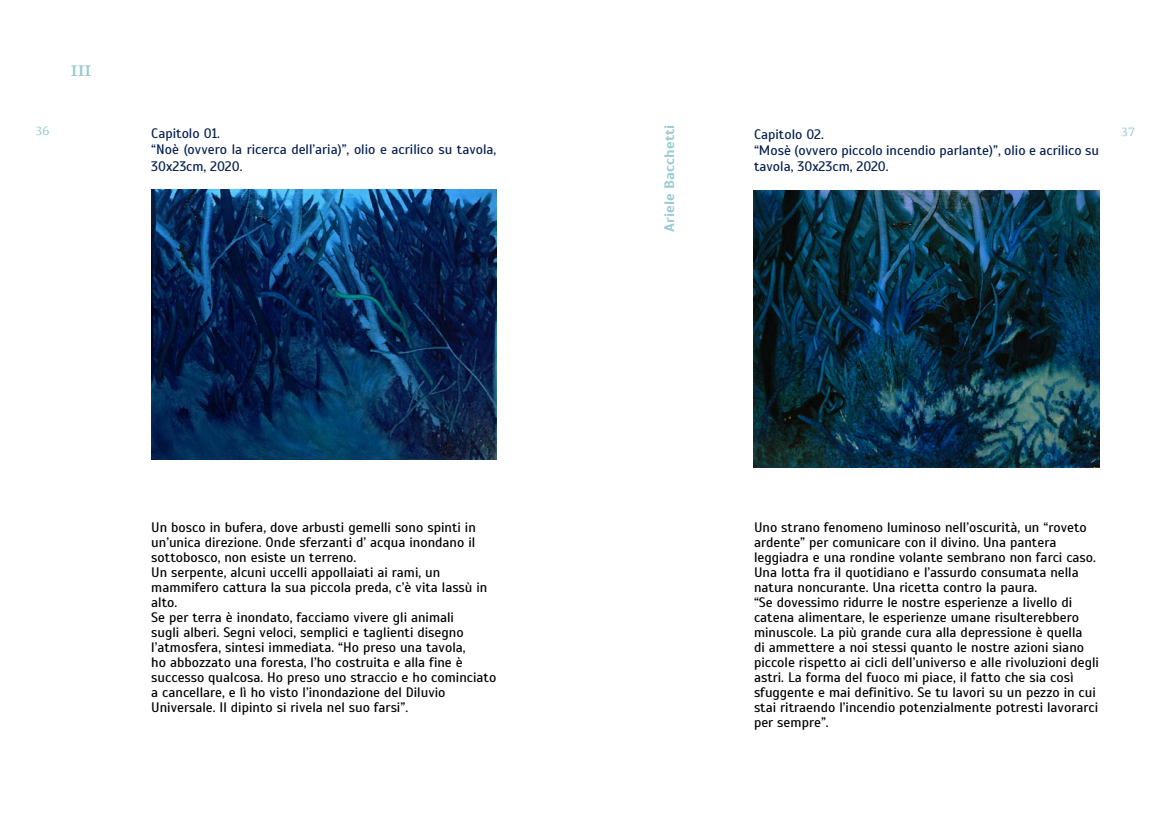
<style>
.page{position:relative;width:1170px;height:815px;background:#fff}
.page>*{position:absolute;margin:0;border:0;box-sizing:border-box;transform-origin:0 0}
.t1{font:600 17.5px "Manuale";color:#9bcbd1;scale:1.08 1}
.t2{font:13.75px/15px "Scada";color:#000}
.t3{font:13.75px/16.2px "Scada";color:#062051}
.t4{font:700 13.75px "Scada";color:#9bcbd1;scale:1.08 1}
.t5{font:13.75px "Manuale";color:#9bcbd1}
</style>
<div class="page">
<img style="left:151px;top:189px;width:345px;height:271px">
<img style="left:754px;top:190px;width:344px;height:278px">
<p class="t1" style="left:71px;top:59px;width:21px">III</p>
<p class="t4" style="left:661px;top:232px;width:100px;rotate:-90deg">Ariele Bacchetti</p>
<p class="t5" style="left:35px;top:122px;width:15px">36</p>
<p class="t5" style="left:1121px;top:122px;width:15px">37</p>
<p class="t3" style="left:151px;top:126px;width:346px">Capitolo 01.<br>“Noè (ovvero la ricerca dell’aria)”, olio e acrilico su tavola,<br>30x23cm, 2020.</p>
<p class="t3" style="left:754px;top:126px;width:346px">Capitolo 02.<br>“Mosè (ovvero piccolo incendio parlante)”, olio e acrilico su tavola, 30x23cm, 2020.</p>
<p class="t2" style="left:151px;top:520px;width:346px">Un bosco in bufera, dove arbusti gemelli sono spinti in un’unica direzione. Onde sferzanti d’ acqua inondano il sottobosco, non esiste un terreno.<br>Un serpente, alcuni uccelli appollaiati ai rami, un mammifero cattura la sua piccola preda, c’è vita lassù in alto.<br>Se per terra è inondato, facciamo vivere gli animali<br>sugli alberi. Segni veloci, semplici e taglienti disegno l’atmosfera, sintesi immediata. “Ho preso una tavola,<br>ho abbozzato una foresta, l’ho costruita e alla fine è successo qualcosa. Ho preso uno straccio e ho cominciato a cancellare, e lì ho visto l’inondazione del Diluvio Universale. Il dipinto si rivela nel suo farsi”.</p>
<p class="t2" style="left:754px;top:520px;width:346px">Uno strano fenomeno luminoso nell’oscurità, un “roveto ardente” per comunicare con il divino. Una pantera leggiadra e una rondine volante sembrano non farci caso.<br>Una lotta fra il quotidiano e l’assurdo consumata nella natura noncurante. Una ricetta contro la paura.<br>“Se dovessimo ridurre le nostre esperienze a livello di catena alimentare, le esperienze umane risulterebbero minuscole. La più grande cura alla depressione è quella<br>di ammettere a noi stessi quanto le nostre azioni siano piccole rispetto ai cicli dell’universo e alle rivoluzioni degli astri. La forma del fuoco mi piace, il fatto che sia così sfuggente e mai definitivo. Se tu lavori su un pezzo in cui stai ritraendo l’incendio potenzialmente potresti lavorarci per sempre”.</p>
</div>
